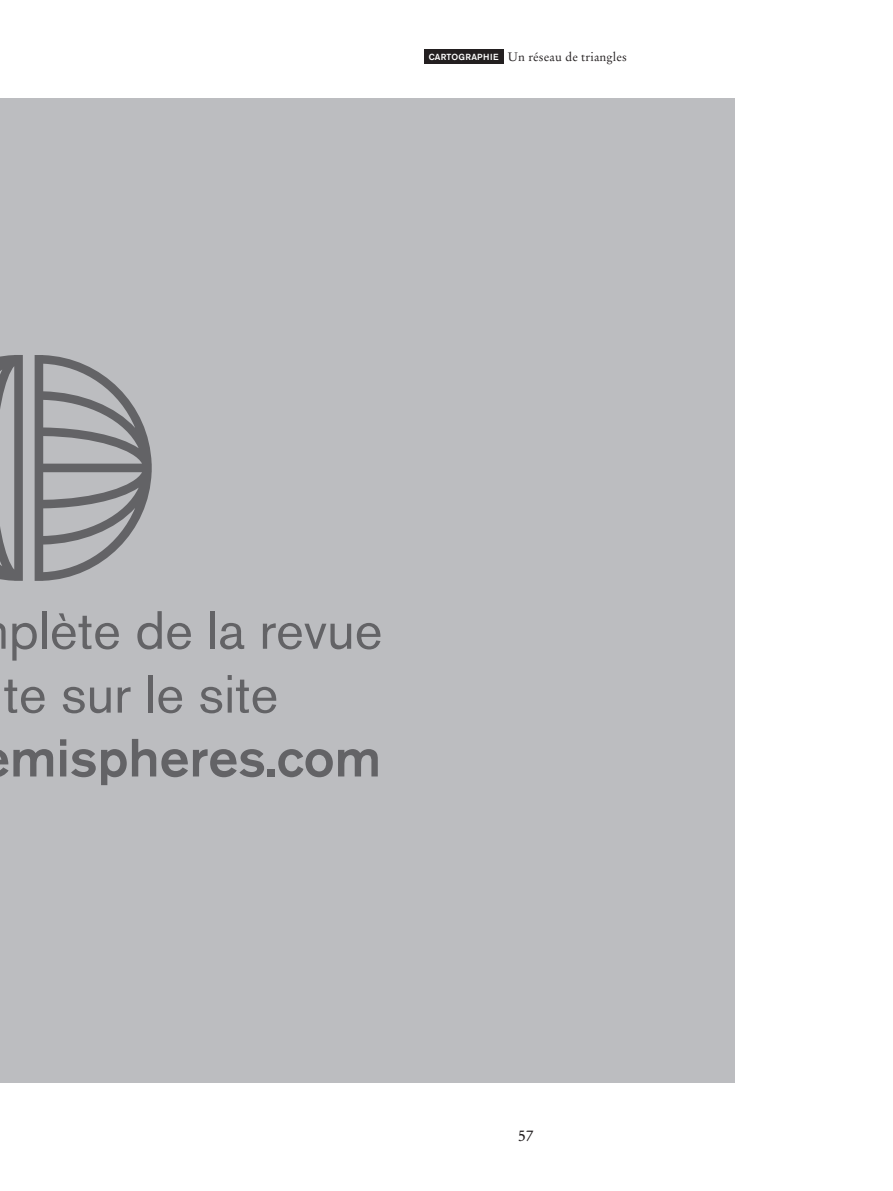
<style>
.page{position:relative;width:893px;height:1191px;background:#fff}
.page>*{position:absolute;margin:0;border:0;box-sizing:border-box;transform-origin:0 0}
.t1{font:53.2px/63.9px "Akzidenz Grotesk BE";color:#636366}
.t2{font:500 53.2px "Akzidenz Grotesk BE";color:#636366}
.t3{font:15.75px "Stempel Garamond";color:#231f20}
.t4{font:12.25px "Stempel Garamond";letter-spacing:.015em;color:#231f20}
.s1{font-family:"Akzidenz Grotesk BE";font-weight:500;font-size:8.75px;color:#fff}
</style>
<div class="page">
<div style="left:0;top:99px;width:734px;height:983px;background:#bcbdc0"></div>
<svg style="left:35px;top:355px;width:117px;height:226px"></svg>
<svg style="left:0;top:355px;width:23px;height:226px"></svg>
<div style="left:424px;top:50px;width:80px;height:14px;background:#231f20"></div>
<p class="t4" style="left:429px;top:50px;width:200px"><span class="s1">CARTOGRAPHIE</span> Un réseau de triangles</p>
<h1 class="t1" style="left:3px;top:604px;width:381px">plète de la revue te sur le site</h1>
<h1 class="t2" style="left:10px;top:739px;width:373px">m spheres com</h1>
<p class="t3" style="left:518px;top:1126px;width:17px">57</p>
</div>
